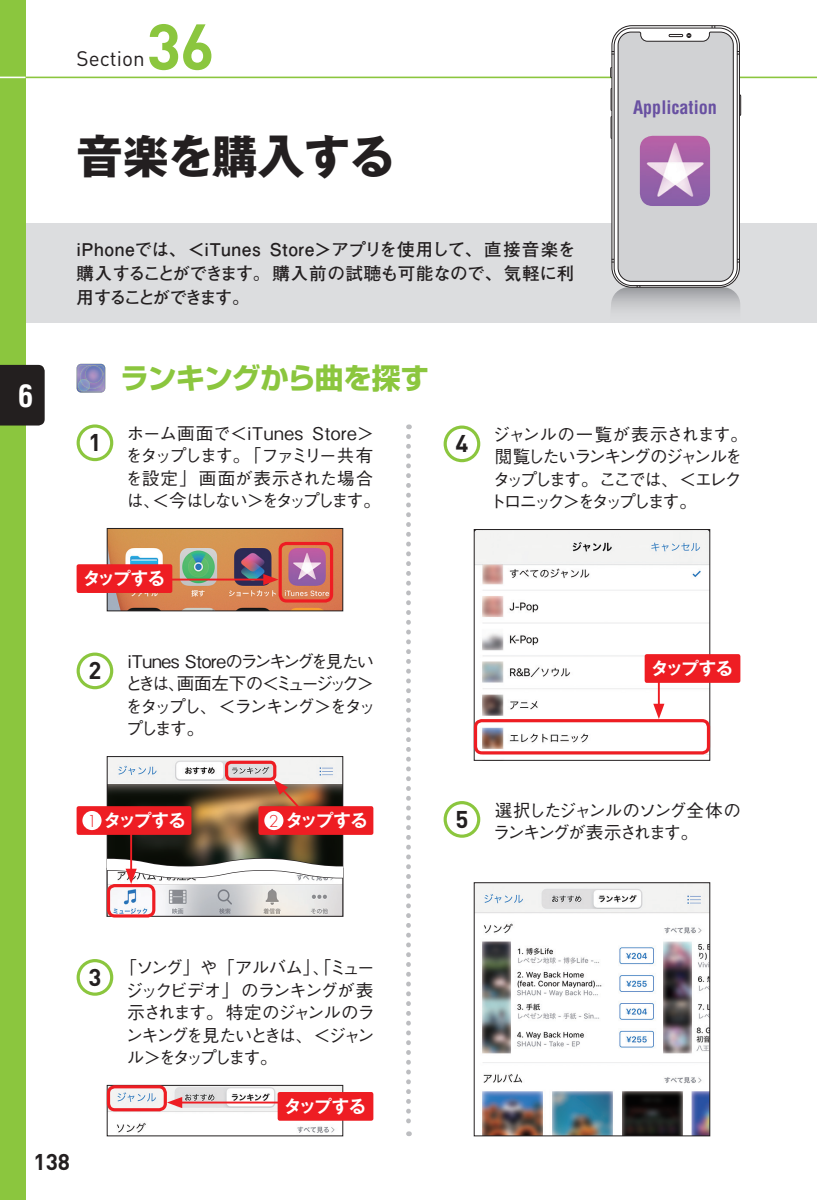
<style>
.page{position:relative;width:817px;height:1200px;background:#fff}
.page>*{position:absolute;margin:0;border:0;box-sizing:border-box;transform-origin:0 0}
.t1{font:700 63.68px "DIN";color:#8bc63e}
.t2{font:700 46.35px "Gothic MB101 Pro";letter-spacing:-.015em;color:#231f20}
.t3{font:700 condensed 30.38px "Helvetica";color:#fff}
.t4{font:700 28.8px "Shin Go Pro";letter-spacing:-.02em;color:#8bc63e}
.t5{font:700 23.85px "DIN";color:#231f20}
.t6{font:700 22.5px "DIN";color:#231f20}
.t7{font:20.7px "DIN";color:#231f20}
.t8{font:700 condensed 18.22px "Helvetica";color:#6850a1}
.t9{font:500 17.55px/22.3px "Gothic BBB Pro";letter-spacing:-.125em;color:#231f20;text-align:justify}
.t10{font:700 17.55px/23.8px "Futo Go B101 Pro";letter-spacing:-.025em;color:#231f20;text-align:justify}
.t11{font:500 17.55px/22.3px "Gothic BBB Pro";letter-spacing:-.06em;color:#231f20}
.t12{font:500 17.55px/22.3px "Gothic BBB Pro";letter-spacing:-.145em;color:#231f20}
.t13{font:700 17.55px "Gothic MB101 Pro De";letter-spacing:-.065em;color:#fff}
.t14{font:500 17.55px "Gothic BBB Pro";letter-spacing:-.165em;color:#231f20}
.t15{font:500 17.55px "Gothic BBB Pro";letter-spacing:-.025em;color:#231f20}
.t16{font:500 17.55px "Gothic BBB Pro";letter-spacing:-.185em;color:#231f20}
.s1{font-family:"Futura";font-weight:300;font-size:15.97px;color:#ee1d23}
</style>
<div class="page">
<div style="left:0;top:223px;width:816px;height:99px;background:#dcdddf"></div>
<hr style="left:0;top:77px;width:816px;height:1px;background:#8bc63e">
<svg style="left:406px;top:436px;width:5px;height:699px"></svg>
<svg style="left:609px;top:26px;width:132px;height:284px"></svg>
<img style="left:109px;top:758px;width:232px;height:93px">
<img style="left:111px;top:884px;width:230px;height:30px">
<img style="left:109px;top:530px;width:232px;height:79px">
<div style="left:107px;top:528px;width:236px;height:83px;border:1px solid #231f20"></div>
<img style="left:109px;top:1086px;width:232px;height:47px">
<div style="left:107px;top:1084px;width:236px;height:51px;border:1px solid #231f20"></div>
<img style="left:476px;top:531px;width:232px;height:224px">
<img style="left:476px;top:884px;width:232px;height:249px">
<div style="left:474px;top:882px;width:236px;height:253px;border:1px solid #231f20"></div>
<svg style="left:273px;top:779px;width:38px;height:27px"></svg>
<hr style="left:130px;top:811px;width:2px;height:61px;background:#ee1d23">
<svg style="left:106px;top:851px;width:238px;height:33px"></svg>
<hr style="left:657px;top:668px;width:2px;height:39px;background:#ee1d23">
<svg style="left:653px;top:703px;width:11px;height:16px"></svg>
<hr style="left:179px;top:1101px;width:109px;height:2px;background:#ee1d23">
<svg style="left:167px;top:1096px;width:15px;height:11px"></svg>
<hr style="left:148px;top:578px;width:119px;height:2px;background:#ee1d23">
<svg style="left:263px;top:574px;width:15px;height:11px"></svg>
<div style="left:278px;top:541px;width:55px;height:61px;border:3px solid #ee1d23;border-radius:6px"></div>
<svg style="left:77px;top:364px;width:28px;height:28px"></svg>
<div style="left:77px;top:424px;width:36px;height:37px;border:3px solid #8bc63e;border-radius:50%"></div>
<div style="left:77px;top:652px;width:36px;height:37px;border:3px solid #8bc63e;border-radius:50%"></div>
<div style="left:77px;top:958px;width:36px;height:37px;border:3px solid #8bc63e;border-radius:50%"></div>
<div style="left:443px;top:425px;width:37px;height:37px;border:3px solid #8bc63e;border-radius:50%"></div>
<div style="left:443px;top:800px;width:37px;height:37px;border:3px solid #8bc63e;border-radius:50%"></div>
<div style="left:277px;top:1091px;width:96px;height:29px;background:#ee1d23;border-radius:2px"></div>
<div style="left:77px;top:806px;width:114px;height:28px;background:#ee1d23;border-radius:2px"></div>
<div style="left:82px;top:810px;width:19px;height:19px;background:#fff;border-radius:50%"></div>
<div style="left:225px;top:760px;width:51px;height:20px;border:3px solid #ee1d23;border-radius:4px"></div>
<div style="left:107px;top:883px;width:48px;height:34px;border:3px solid #ee1d23;border-radius:6px"></div>
<div style="left:258px;top:806px;width:115px;height:28px;background:#ee1d23;border-radius:2px"></div>
<div style="left:264px;top:810px;width:19px;height:19px;background:#fff;border-radius:50%"></div>
<div style="left:107px;top:1084px;width:60px;height:26px;border:3px solid #ee1d23;border-radius:6px"></div>
<div style="left:474px;top:719px;width:236px;height:35px;border:3px solid #ee1d23;border-radius:6px"></div>
<div style="left:644px;top:654px;width:96px;height:28px;background:#ee1d23;border-radius:2px"></div>
<div style="left:77px;top:564px;width:95px;height:29px;background:#ee1d23;border-radius:2px"></div>
<img style="left:639px;top:136px;width:71px;height:70px">
<div style="left:0;top:0;width:26px;height:1199px;background:#8bc63e"></div>
<div style="left:0;top:365px;width:45px;height:60px;background:#231f1f"></div>
<svg style="left:0;top:77px;width:26px;height:1px"></svg>
<h3 class="t3" style="left:18px;top:376px;width:17px">6</h3>
<h1 class="t1" style="left:146px;top:5px;width:70px">36</h1>
<p class="t7" style="left:77px;top:45px;width:70px">Section</p>
<h2 class="t2" style="left:77px;top:118px;width:320px">音楽を購入する</h2>
<p class="t10" style="left:76px;top:235px;width:500px">iPhoneでは、＜iTunes Store＞アプリを使用して、直接音楽を購入することができます。購入前の試聴も可能なので、気軽に利用することができます。</p>
<h3 class="t4" style="left:120px;top:355px;width:310px">ランキングから曲を探す</h3>
<p class="t8" style="left:633px;top:96px;width:85px">Application</p>
<h3 class="t5" style="left:88px;top:427px;width:14px">1</h3>
<p class="t11" style="left:125px;top:420px;width:257px">ホーム画面で＜iTunes Store＞をタップします。「ファミリー共有を設定」画面が表示された場合は、＜今はしない＞をタップします。</p>
<p class="t13" style="left:83px;top:564px;width:84px">タップする</p>
<h3 class="t5" style="left:88px;top:655px;width:14px">2</h3>
<p class="t12" style="left:125px;top:648px;width:252px">iTunes Storeのランキングを見たいときは、画面左下の＜ミュージック＞をタップし、＜ランキング＞をタップします。</p>
<p class="t13" style="left:87px;top:805px;width:101px"><span class="s1">1</span> タップする</p>
<p class="t13" style="left:269px;top:805px;width:101px"><span class="s1">2</span> タップする</p>
<h3 class="t5" style="left:455px;top:428px;width:14px">4</h3>
<p class="t15" style="left:492px;top:420px;width:257px">ジャンルの一覧が表示されます。</p>
<p class="t9" style="left:494px;top:443px;width:249px">閲覧したいランキングのジャンルを</p>
<p class="t14" style="left:492px;top:465px;width:250px">タップします。ここでは、＜エレク</p>
<p class="t16" style="left:489px;top:487px;width:209px">トロニック＞をタップします。</p>
<p class="t13" style="left:650px;top:653px;width:84px">タップする</p>
<h3 class="t5" style="left:455px;top:803px;width:14px">5</h3>
<p class="t9" style="left:493px;top:796px;width:249px">選択したジャンルのソング全体のランキングが表示されます。</p>
<h3 class="t5" style="left:88px;top:961px;width:14px">3</h3>
<p class="t9" style="left:125px;top:954px;width:251px;text-indent:-6px">「ソング」や「アルバム」、「ミュージックビデオ」のランキングが表示されます。特定のジャンルのランキングを見たいときは、＜ジャンル＞をタップします。</p>
<p class="t13" style="left:284px;top:1091px;width:84px">タップする</p>
<p class="t6" style="left:34px;top:1146px;width:38px">138</p>
</div>
